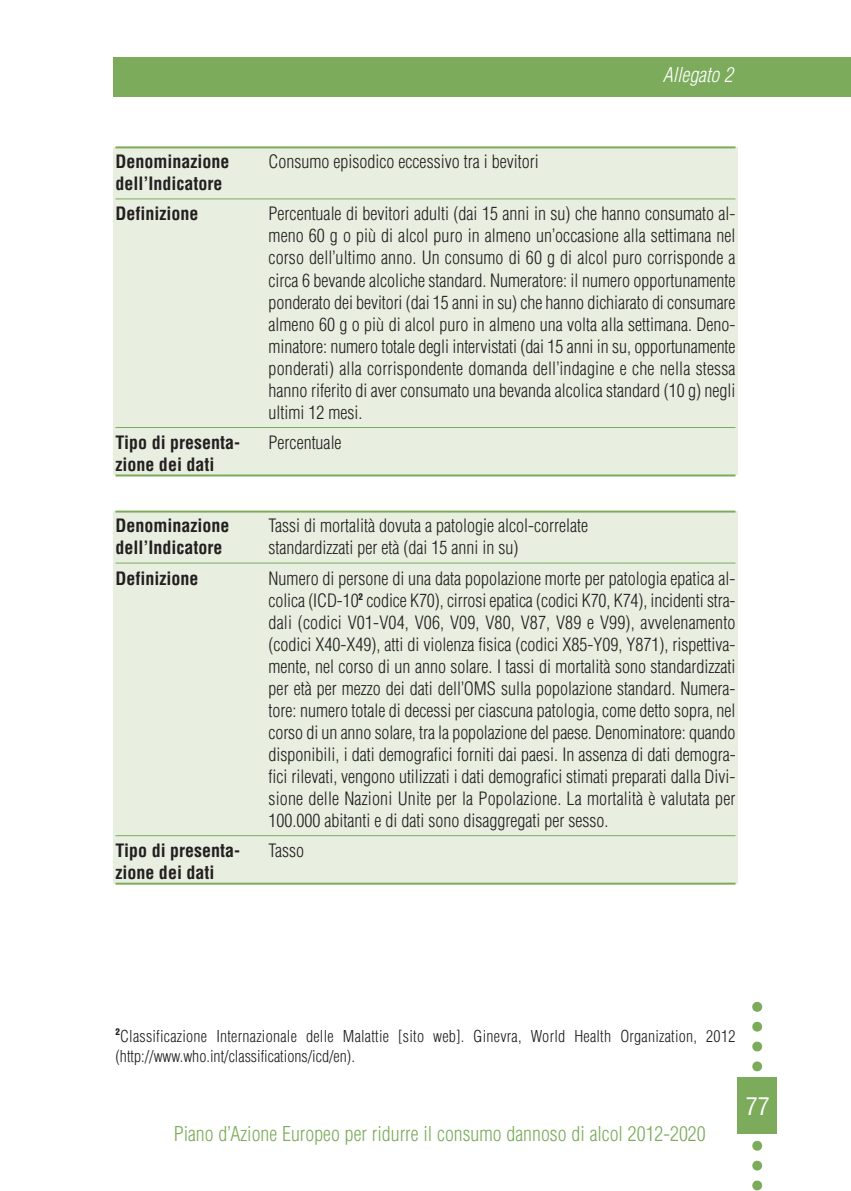
<style>
.page{position:relative;width:851px;height:1191px;background:#fff}
.page>*{position:absolute;margin:0;border:0;box-sizing:border-box;transform-origin:0 0}
.t1{font:condensed 24px "Helvetica";color:#fff}
.t2{font:300 condensed 20px "Helvetica";color:#7cac5b}
.t3{font:italic 300 condensed 20px "Helvetica";color:#fff}
.t4{font:300 condensed 18px/22px "Helvetica";color:#231f20;text-align:justify}
.t5{font:700 condensed 18px/30.6px "Helvetica";color:#231f20}
.t6{font:300 condensed 16px/20px "Helvetica";letter-spacing:.015em;color:#231f20}
</style>
<div class="page">
<div style="left:113px;top:57px;width:737px;height:39px;background:#7cac5b"></div>
<div style="left:737px;top:1077px;width:40px;height:57px;background:#7cac5b"></div>
<svg style="left:752px;top:1021px;width:10px;height:170px"></svg>
<svg style="left:752px;top:1001px;width:10px;height:10px"></svg>
<div style="left:113px;top:147px;width:624px;height:328px;background:#e8eee0"></div>
<div style="left:113px;top:511px;width:624px;height:373px;background:#e8eee0"></div>
<hr style="left:115px;top:146px;width:620px;height:2px;background:#7cac5b">
<hr style="left:115px;top:198px;width:620px;height:1px;background:#7cac5b">
<hr style="left:115px;top:427px;width:620px;height:1px;background:#7cac5b">
<hr style="left:115px;top:474px;width:620px;height:2px;background:#7cac5b">
<hr style="left:115px;top:510px;width:620px;height:2px;background:#7cac5b">
<hr style="left:115px;top:562px;width:620px;height:1px;background:#7cac5b">
<hr style="left:115px;top:835px;width:620px;height:1px;background:#7cac5b">
<hr style="left:115px;top:882px;width:620px;height:2px;background:#7cac5b">
<p class="t3" style="left:662px;top:67px;width:76px">Allegato 2</p>
<p class="t5" style="left:115px;top:148px;width:115px">Denominazione</p>
<p class="t4" style="left:268px;top:152px;width:271px">Consumo episodico eccessivo tra i bevitori</p>
<p class="t5" style="left:115px;top:170px;width:108px">dell’Indicatore<br>Definizione</p>
<p class="t4" style="left:268px;top:204px;width:468px">Percentuale di bevitori adulti (dai 15 anni in su) che hanno consumato al&shy;meno 60 g o più di alcol puro in almeno un’occasione alla settimana nel corso dell’ultimo anno. Un consumo di 60 g di alcol puro corrisponde a circa 6 bevande alcoliche standard. Numeratore: il numero opportunamente ponderato dei bevitori (dai 15 anni in su) che hanno dichiarato di consumare almeno 60 g o più di alcol puro in almeno una volta alla settimana. Deno&shy;minatore: numero totale degli intervistati (dai 15 anni in su, opportunamente ponderati) alla corrispondente domanda dell’indagine e che nella stessa hanno riferito di aver consumato una bevanda alcolica standard (10 g) negli ultimi 12 mesi.</p>
<p class="t5" style="left:115px;top:429px;width:126px">Tipo di presenta-</p>
<p class="t4" style="left:268px;top:433px;width:74px">Percentuale</p>
<p class="t5" style="left:115px;top:451px;width:100px">zione dei dati</p>
<p class="t5" style="left:115px;top:512px;width:115px">Denominazione</p>
<p class="t4" style="left:268px;top:516px;width:321px">Tassi di mortalità dovuta a patologie alcol-correlate</p>
<p class="t5" style="left:115px;top:534px;width:108px">dell’Indicatore</p>
<p class="t4" style="left:268px;top:538px;width:251px">standardizzati per età (dai 15 anni in su)</p>
<p class="t5" style="left:115px;top:564px;width:84px">Definizione</p>
<p class="t4" style="left:268px;top:568px;width:468px">Numero di persone di una data popolazione morte per patologia epatica al&shy;colica (ICD-10<sup>2</sup> codice K70), cirrosi epatica (codici K70, K74), incidenti stra&shy;dali (codici V01-V04, V06, V09, V80, V87, V89 e V99), avvelenamento (codici X40-X49), atti di violenza fisica (codici X85-Y09, Y871), rispettiva&shy;mente, nel corso di un anno solare. I tassi di mortalità sono standardizzati per età per mezzo dei dati dell’OMS sulla popolazione standard. Numera&shy;tore: numero totale di decessi per ciascuna patologia, come detto sopra, nel corso di un anno solare, tra la popolazione del paese. Denominatore: quando disponibili, i dati demografici forniti dai paesi. In assenza di dati demogra&shy;fici rilevati, vengono utilizzati i dati demografici stimati preparati dalla Divi&shy;sione delle Nazioni Unite per la Popolazione. La mortalità è valutata per 100.000 abitanti e di dati sono disaggregati per sesso.</p>
<p class="t5" style="left:115px;top:837px;width:126px">Tipo di presenta-</p>
<p class="t4" style="left:268px;top:841px;width:37px">Tasso</p>
<p class="t5" style="left:115px;top:859px;width:100px">zione dei dati</p>
<p class="t6" style="left:115px;top:1027px;width:621px"><sup>2</sup>Classificazione Internazionale delle Malattie [sito web]. Ginevra, World Health Organization, 2012 (http://www.who.int/classifications/icd/en).</p>
<p class="t2" style="left:174px;top:1125px;width:533px">Piano d’Azione Europeo per ridurre il consumo dannoso di alcol 2012-2020</p>
<h1 class="t1" style="left:745px;top:1095px;width:25px">77</h1>
</div>
